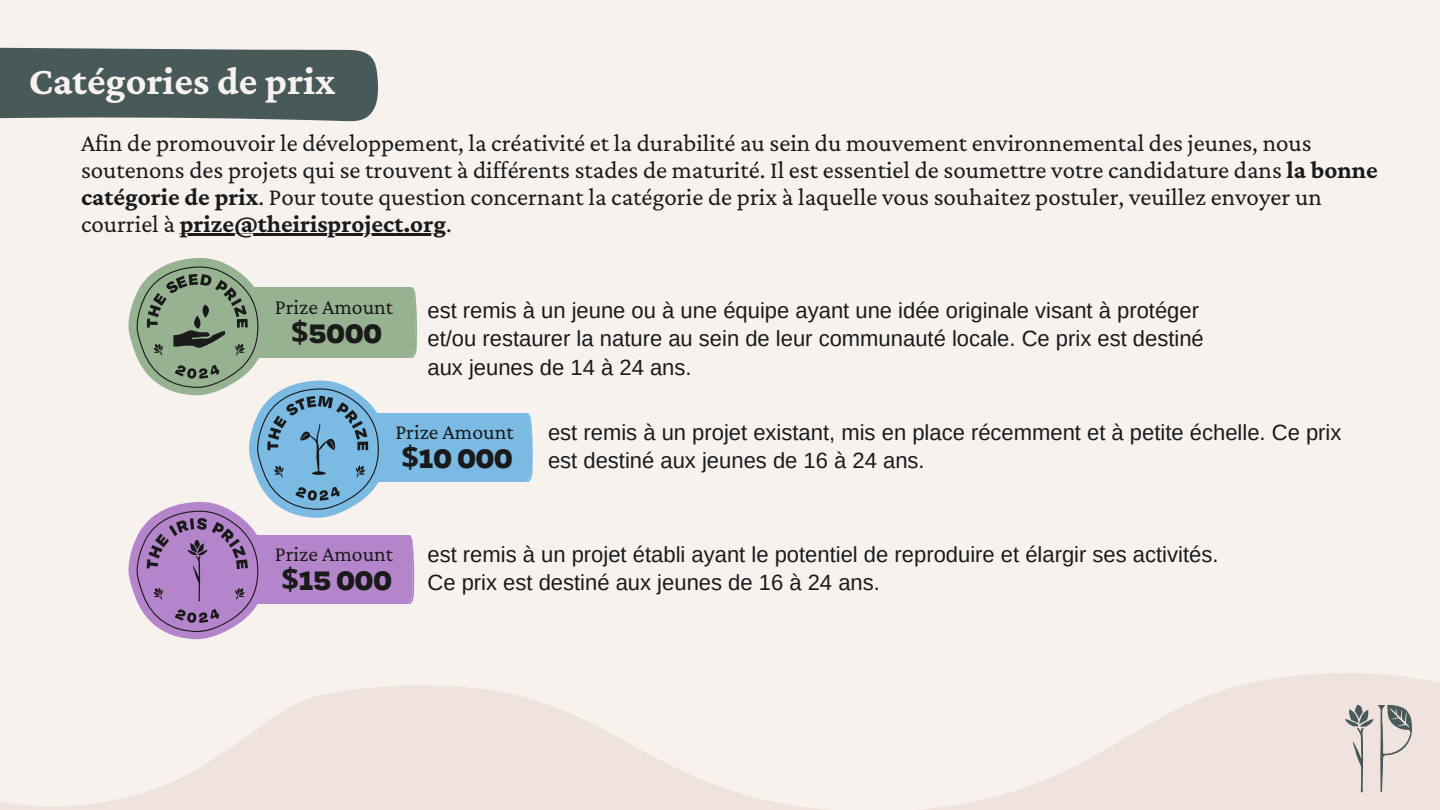
<style>
.page{position:relative;width:1440px;height:810px;background:#f8f2ee}
.page>*{position:absolute;margin:0;border:0;box-sizing:border-box;transform-origin:0 0}
.t1{font:700 40px "Crimson Pro";color:#f8f2ee}
.t2{font:900 30.8px "Degular Demo";color:#1a1a1a}
.t3{font:25px/27px "Crimson Pro";color:#1a1a1a}
.t4{font:22px/28.5px "Arimo";color:#1a1a1a}
.t5{font:21.8px "Crimson Pro";color:#1a1a1a}
.s1{font-weight:700}
.s2{font-family:"Noto Sans";font-weight:700}
</style>
<div class="page">
<svg style="left:0;top:673px;width:1440px;height:137px"></svg>
<svg style="left:128px;top:258px;width:405px;height:381px"></svg>
<svg style="left:0;top:47px;width:378px;height:74px;background:#526362"></svg>
<svg style="left:1345px;top:705px;width:67px;height:87px"></svg>
<hr style="left:180px;top:234px;width:266px;height:2px;background:#1a1a1a">
<p class="t1" style="left:29px;top:58px;width:308px">Catégories de prix</p>
<p class="t3" style="left:81px;top:129px;width:1298px">Afin de promouvoir le développement, la créativité et la durabilité au sein du mouvement environnemental des jeunes, nous soutenons des projets qui se trouvent à différents stades de maturité. Il est essentiel de soumettre votre candidature dans <span class="s1">la bonne catégorie de prix</span>. Pour toute question concernant la catégorie de prix à laquelle vous souhaitez postuler, veuillez envoyer un courriel à <span class="s1">prize@theirisproject.org</span>.</p>
<p class="t5" style="left:275px;top:294px;width:120px">Prize Amount</p>
<p class="t2" style="left:291px;top:311px;width:92px"><span class="s2">$</span>5000</p>
<h2 class="t4" style="left:427px;top:296px;width:778px">est remis à un jeune ou à une équipe ayant une idée originale visant à protéger et/ou restaurer la nature au sein de leur communauté locale. Ce prix est destiné aux jeunes de 14 à 24 ans.</h2>
<h1 class="t5" style="left:395px;top:420px;width:120px">Prize Amount</h1>
<h3 class="t2" style="left:402px;top:436px;width:113px"><span class="s2">$</span>10 000</h3>
<p class="t4" style="left:548px;top:418px;width:795px">est remis à un projet existant, mis en place récemment et à petite échelle. Ce prix est destiné aux jeunes de 16 à 24 ans.</p>
<p class="t5" style="left:275px;top:541px;width:120px">Prize Amount</p>
<p class="t2" style="left:281px;top:558px;width:112px"><span class="s2">$</span>15 000</p>
<p class="t4" style="left:427px;top:540px;width:793px">est remis à un projet établi ayant le potentiel de reproduire et élargir ses activités.<br>Ce prix est destiné aux jeunes de 16 à 24 ans.</p>
</div>
